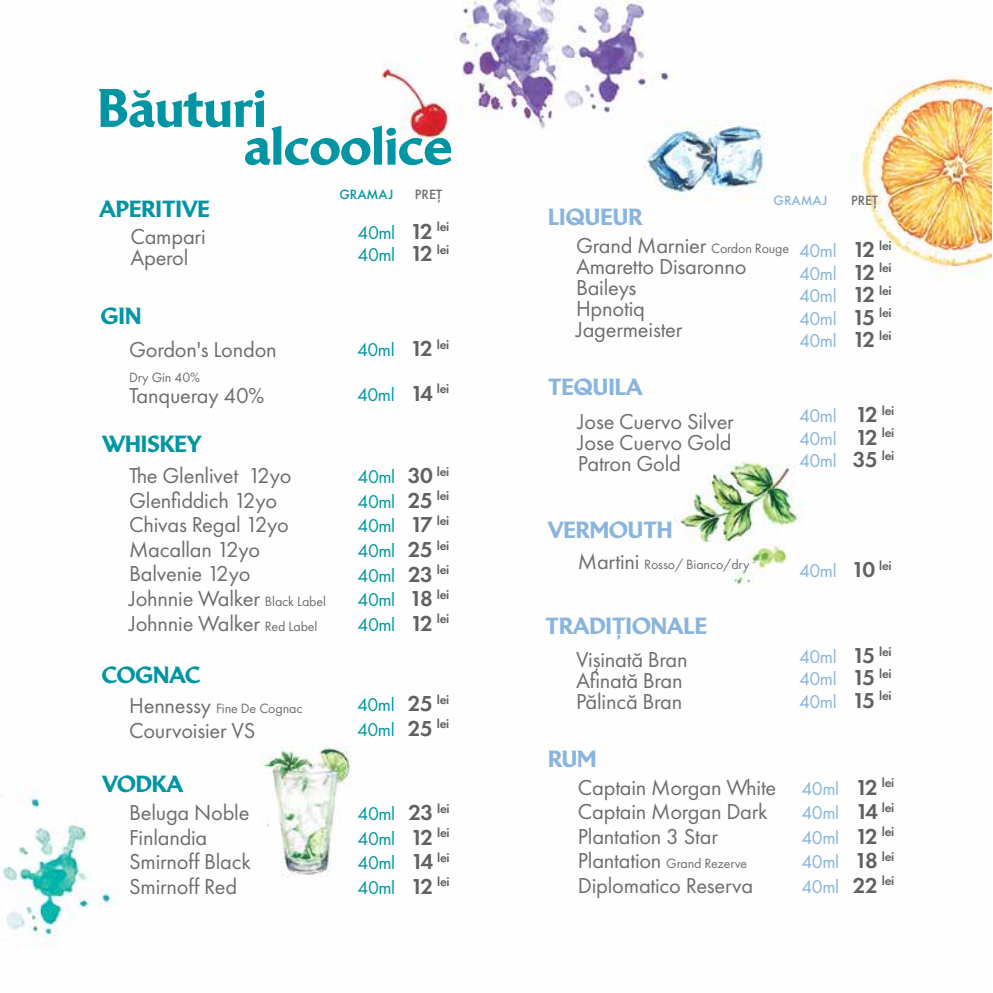
<style>
.page{position:relative;width:993px;height:993px;background:#fff}
.page>*{position:absolute;margin:0;border:0;box-sizing:border-box;transform-origin:0 0}
.t1{font:800 52.15px/37.6px "Brewery No 2 CYR";color:#0195a3}
.t2{font:22.4px/24.5px "Futura PT";letter-spacing:-.01em;color:#6d6e71}
.t3{font:800 22.4px "Brewery No 2 CYR";color:#88b4dd}
.t4{font:800 22.4px "Brewery No 2 CYR";color:#0195a3}
.t5{font:19.25px/22.4px "Futura PT";letter-spacing:-.025em;color:#88b4dd;text-align:justify}
.t6{font:19.25px/24.5px "Futura PT";letter-spacing:-.025em;color:#0195a3}
.t7{font:14px "Futura PT";letter-spacing:-.01em;color:#6d6e71}
.t8{font:500 14px "Futura PT";color:#6d6e71}
.t9{font:500 14px "Futura PT";color:#88b4dd}
.t10{font:500 14px "Futura PT";color:#0195a3}
.t11{font:600 13.12px/24.5px "Futura PT";letter-spacing:-.025em;color:#606161;text-align:justify}
.s1{font-size:22.4px}
.s2{font-size:14px}
.s3{font-weight:600;font-size:22.4px;color:#606161}
</style>
<div class="page">
<img style="left:0;top:0;width:991px;height:946px">
<h1 class="t1" style="left:244px;top:89px;width:210px;text-indent:-146px">Băuturi alcoolice</h1>
<p class="t4" style="left:99px;top:195px;width:112px">APERITIVE</p>
<p class="t10" style="left:339px;top:186px;width:56px">GRAMAJ</p>
<p class="t8" style="left:414px;top:186px;width:29px">PREŢ</p>
<p class="t2" style="left:130px;top:226px;width:77px;line-height:21px">Campari<br>Aperol</p>
<p class="t6" style="left:357px;top:221px;width:39px;line-height:22.4px">40ml<br>40ml</p>
<p class="t11" style="left:410px;top:215px;width:40px;line-height:22.4px"><span class="s1">12</span> lei<br><span class="s1">12</span> lei</p>
<p class="t4" style="left:101px;top:302px;width:42px">GIN</p>
<p class="t2" style="left:129px;top:337px;width:149px">Gordon's London</p>
<p class="t7" style="left:129px;top:369px;width:72px">Dry Gin 40%</p>
<p class="t2" style="left:129px;top:383px;width:137px">Tanqueray 40%</p>
<p class="t4" style="left:102px;top:430px;width:101px">WHISKEY</p>
<p class="t2" style="left:129px;top:463px;width:198px">The Glenlivet 12yo<br>Glenfiddich 12yo<br>Chivas Regal 12yo<br>Macallan 12yo<br>Balvenie 12yo<br>Johnnie Walker <span class="s2">Black Label<br></span>Johnnie Walker <span class="s2">Red Label</span></p>
<p class="t4" style="left:102px;top:660px;width:100px">COGNAC</p>
<p class="t7" style="left:129px;top:700px;width:175px"><span class="s1">Hennessy</span> Fine De Cognac</p>
<p class="t2" style="left:129px;top:717px;width:128px">Courvoisier VS</p>
<p class="t4" style="left:102px;top:769px;width:82px">VODKA</p>
<p class="t2" style="left:129px;top:800px;width:123px">Beluga Noble<br>Finlandia<br>Smirnoff Black<br>Smirnoff Red</p>
<p class="t6" style="left:357px;top:337px;width:39px">40ml</p>
<p class="t6" style="left:357px;top:382px;width:39px">40ml</p>
<p class="t11" style="left:410px;top:331px;width:40px"><span class="s1">12</span> lei</p>
<p class="t11" style="left:410px;top:376px;width:40px"><span class="s1">14</span> lei</p>
<p class="t6" style="left:357px;top:464px;width:39px;text-align:justify">40ml 40ml 40ml 40ml 40ml 40ml 40ml</p>
<p class="t11" style="left:407px;top:459px;width:43px"><span class="s1">30</span> lei <span class="s1">25</span> lei <span class="s1">17</span> lei <span class="s1">25</span> lei <span class="s1">23</span> lei <span class="s1">18</span> lei <span class="s1">12</span> lei</p>
<p class="t6" style="left:357px;top:692px;width:39px">40ml<br>40ml</p>
<p class="t11" style="left:407px;top:686px;width:43px"><span class="s1">25</span> lei<br><span class="s1">25</span> lei</p>
<p class="t6" style="left:357px;top:801px;width:39px;text-align:justify">40ml 40ml 40ml 40ml</p>
<p class="t11" style="left:408px;top:795px;width:43px"><span class="s1">23</span> lei <span class="s1">12</span> lei <span class="s1">14</span> lei <span class="s1">12</span> lei</p>
<p class="t9" style="left:773px;top:191px;width:56px">GRAMAJ</p>
<p class="t8" style="left:850px;top:191px;width:29px">PREŢ</p>
<p class="t3" style="left:548px;top:203px;width:96px">LIQUEUR</p>
<p class="t2" style="left:576px;top:234px;width:215px;line-height:21px">Grand Marnier <span class="s2">Cordon Rouge<br></span>Amaretto Disaronno<br>Baileys<br>Hpnotiq<br>Jagermeister</p>
<p class="t5" style="left:798px;top:239px;width:39px">40ml 40ml 40ml 40ml 40ml</p>
<p class="t11" style="left:852px;top:234px;width:41px;line-height:22.4px"><span class="s1">12</span> lei <span class="s1">12</span> lei <span class="s1">12</span> lei <span class="s1">15</span> lei <span class="s1">12</span> lei</p>
<p class="t3" style="left:548px;top:373px;width:96px">TEQUILA</p>
<p class="t2" style="left:577px;top:410px;width:157px;line-height:21px;text-align:justify">Jose Cuervo Silver Jose Cuervo Gold Patron Gold</p>
<p class="t3" style="left:548px;top:515px;width:126px">VERMOUTH</p>
<p class="t7" style="left:577px;top:555px;width:173px"><span class="s1">Martini</span> Rosso/ Bianco/dry</p>
<p class="t3" style="left:545px;top:611px;width:163px">TRADIȚIONALE</p>
<p class="t2" style="left:576px;top:648px;width:113px;line-height:21px">Vișinată Bran<br>Afinată Bran<br>Pălincă Bran</p>
<p class="t3" style="left:548px;top:745px;width:50px">RUM</p>
<p class="t2" style="left:577px;top:774px;width:200px">Captain Morgan White<br>Captain Morgan Dark<br>Plantation 3 Star</p>
<p class="t7" style="left:577px;top:855px;width:171px"><span class="s1">Plantation</span> Grand Rezerve</p>
<p class="t2" style="left:577px;top:872px;width:177px">Diplomatico Reserva</p>
<p class="t5" style="left:798px;top:404px;width:39px">40ml 40ml 40ml</p>
<p class="t11" style="left:852px;top:399px;width:43px;line-height:22.4px"><span class="s1">12</span> lei <span class="s1">12</span> lei <span class="s1">35</span> lei</p>
<p class="t5" style="left:798px;top:559px;width:94px">40ml <span class="s3">10</span> <sup>lei</sup></p>
<p class="t5" style="left:798px;top:645px;width:39px">40ml 40ml 40ml</p>
<p class="t11" style="left:852px;top:639px;width:41px;line-height:22.4px"><span class="s1">15</span> lei <span class="s1">15</span> lei <span class="s1">15</span> lei</p>
<p class="t5" style="left:801px;top:775px;width:39px;line-height:24.5px">40ml 40ml 40ml 40ml 40ml</p>
<p class="t11" style="left:852px;top:770px;width:43px"><span class="s1">12</span> lei <span class="s1">14</span> lei <span class="s1">12</span> lei <span class="s1">18</span> lei <span class="s1">22</span> lei</p>
</div>
